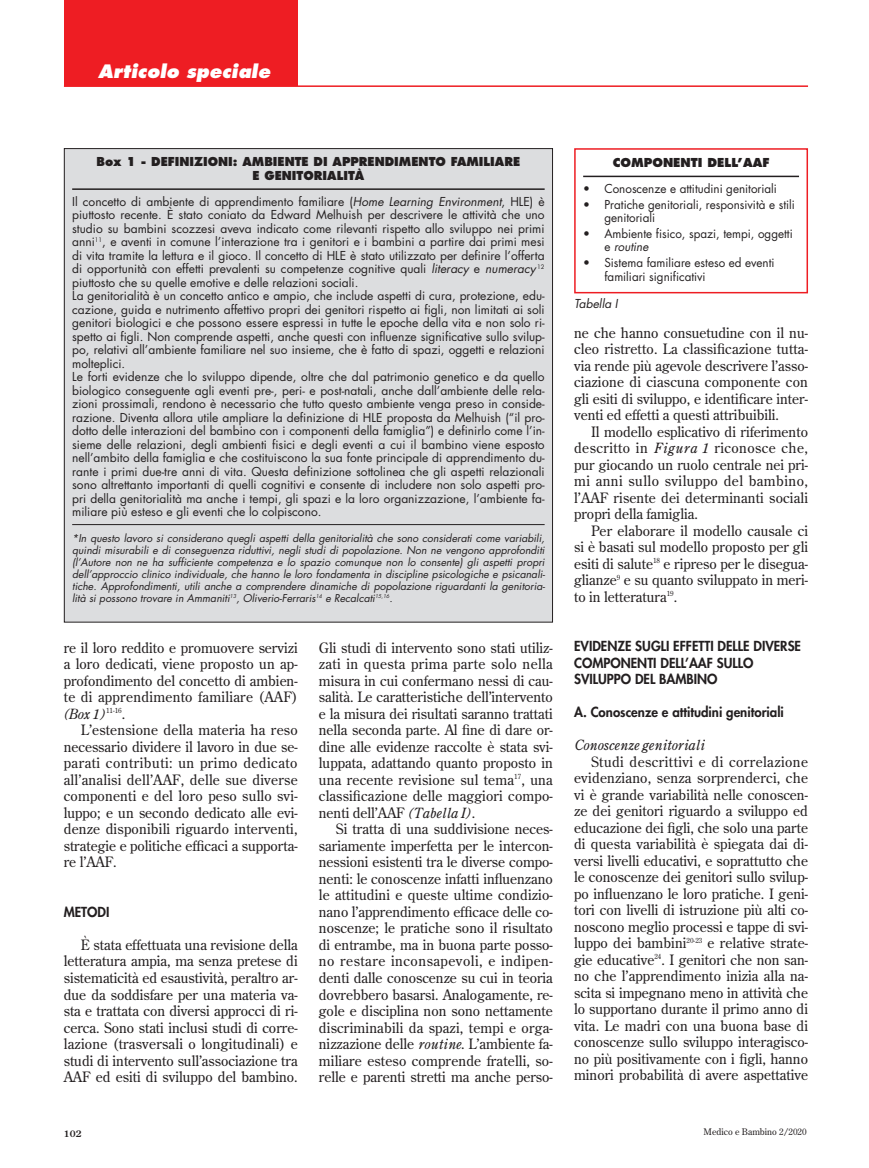
<style>
.page{position:relative;width:869px;height:1168px;background:#fff}
.page>*{position:absolute;margin:0;border:0;box-sizing:border-box;transform-origin:0 0}
.t1{font:italic 800 18px "Futura";color:#fff}
.t2{font:14.25px/16.5px "Century Old Style Std";color:#231f20;text-align:justify}
.t3{font:14.25px "Century Oldstyle ICG Italic";color:#231f20}
.t4{font:800 13.5px/16.5px "Futura";color:#231f20}
.t5{font:12px/13.5px "Futura";color:#231f20}
.t6{font:800 12px/13.5px "Futura";color:#231f20;text-align:center;scale:.96 1}
.t7{font:800 12px "Futura";color:#231f20}
.t8{font:italic 12px "Futura";color:#231f20}
.t9{font:italic 10.5px/12px "Futura";color:#231f20;text-align:justify}
.t10{font:9px "Century Old Style Std";color:#231f20}
.t11{font:700 9px "Century Old Style Std";color:#231f20}
.s1{font-style:italic}
.s2{font-family:"Century Old Style Std"}
.s3{font-family:"Century Oldstyle ICG Italic"}
</style>
<div class="page">
<div style="left:64px;top:0;width:234px;height:86px;background:#ee1d23"></div>
<hr style="left:64px;top:85px;width:744px;height:2px;background:#ee1d23">
<div style="left:65px;top:149px;width:487px;height:473px;background:#dcdddf"></div>
<hr style="left:72px;top:188px;width:473px;height:2px;background:#231f20">
<hr style="left:72px;top:524px;width:473px;height:1px;background:#231f20">
<div style="left:574px;top:148px;width:234px;height:145px;border:2px solid #ee1d23"></div>
<hr style="left:583px;top:176px;width:216px;height:1px;background:#231f20">
<p class="t1" style="left:98px;top:60px;width:177px">Articolo speciale</p>
<p class="t6" style="left:97px;top:155px;width:443px">Box 1 - DEFINIZIONI: AMBIENTE DI APPRENDIMENTO FAMILIARE<br>E GENITORIALITÀ</p>
<p class="t5" style="left:72px;top:195px;width:474px">Il concetto di ambiente di apprendimento familiare (<span class="s1">Home Learning Environment</span>, HLE) è piuttosto recente. È stato coniato da Edward Melhuish per descrivere le attività che uno studio su bambini scozzesi aveva indicato come rilevanti rispetto allo sviluppo nei primi anni<sup>11</sup>, e aventi in comune l’interazione tra i genitori e i bambini a partire dai primi mesi di vita tramite la lettura e il gioco. Il concetto di HLE è stato utilizzato per definire l’offerta di opportunità con effetti prevalenti su competenze cognitive quali <span class="s1">literacy</span> e <span class="s1">numeracy</span> <sup>12 </sup>piuttosto che su quelle emotive e delle relazioni sociali.<br>La genitorialità è un concetto antico e ampio, che include aspetti di cura, protezione, edu&shy;cazione, guida e nutrimento affettivo propri dei genitori rispetto ai figli, non limitati ai soli genitori biologici e che possono essere espressi in tutte le epoche della vita e non solo ri&shy;spetto ai figli. Non comprende aspetti, anche questi con influenze significative sullo svilup&shy;po, relativi all’ambiente familiare nel suo insieme, che è fatto di spazi, oggetti e relazioni molteplici.<br>Le forti evidenze che lo sviluppo dipende, oltre che dal patrimonio genetico e da quello biologico conseguente agli eventi pre-, peri- e post-natali, anche dall’ambiente delle rela&shy;zioni prossimali, rendono è necessario che tutto questo ambiente venga preso in conside&shy;razione. Diventa allora utile ampliare la definizione di HLE proposta da Melhuish (“il pro&shy;dotto delle interazioni del bambino con i componenti della famiglia”) e definirlo come l’in&shy;sieme delle relazioni, degli ambienti fisici e degli eventi a cui il bambino viene esposto nell’ambito della famiglia e che costituiscono la sua fonte principale di apprendimento du&shy;rante i primi due-tre anni di vita. Questa definizione sottolinea che gli aspetti relazionali sono altrettanto importanti di quelli cognitivi e consente di includere non solo aspetti pro&shy;pri della genitorialità ma anche i tempi, gli spazi e la loro organizzazione, l’ambiente fa&shy;miliare più esteso e gli eventi che lo colpiscono.</p>
<p class="t9" style="left:72px;top:532px;width:476px">*In questo lavoro si considerano quegli aspetti della genitorialità che sono considerati come variabili, quindi misurabili e di conseguenza riduttivi, negli studi di popolazione. Non ne vengono approfonditi (l’Autore non ne ha sufficiente competenza e lo spazio comunque non lo consente) gli aspetti propri dell’approccio clinico individuale, che hanno le loro fondamenta in discipline psicologiche e psicanali&shy;tiche. Approfondimenti, utili anche a comprendere dinamiche di popolazione riguardanti la genitoria&shy;lità si possono trovare in Ammaniti<sup>13</sup>, Oliverio-Ferraris<sup>14</sup> e Recalcati<sup>15,16</sup>.</p>
<p class="t2" style="left:64px;top:639px;width:235px">re il loro reddito e promuovere servizi a loro dedicati, viene proposto un ap&shy;profondimento del concetto di ambien&shy;te di apprendimento familiare (AAF)</p>
<p class="t3" style="left:64px;top:705px;width:63px">(Box 1) <sup>11-16</sup><span class="s2">.</span></p>
<p class="t2" style="left:64px;top:722px;width:235px;text-indent:17px">L’estensione della materia ha reso necessario dividere il lavoro in due se&shy;parati contributi: un primo dedicato all’analisi dell’AAF, delle sue diverse componenti e del loro peso sullo svi&shy;luppo; e un secondo dedicato alle evi&shy;denze disponibili riguardo interventi, strategie e politiche efficaci a supporta&shy;re l’AAF.</p>
<p class="t4" style="left:64px;top:903px;width:47px">METODI</p>
<p class="t2" style="left:64px;top:936px;width:235px;text-indent:17px">È stata effettuata una revisione della letteratura ampia, ma senza pretese di sistematicità ed esaustività, peraltro ar&shy;due da soddisfare per una materia va&shy;sta e trattata con diversi approcci di ri&shy;cerca. Sono stati inclusi studi di corre&shy;lazione (trasversali o longitudinali) e studi di intervento sull’associazione tra AAF ed esiti di sviluppo del bambino.</p>
<p class="t2" style="left:319px;top:639px;width:235px">Gli studi di intervento sono stati utiliz&shy;zati in questa prima parte solo nella misura in cui confermano nessi di cau&shy;salità. Le caratteristiche dell’intervento e la misura dei risultati saranno trattati nella seconda parte. Al fine di dare or&shy;dine alle evidenze raccolte è stata svi&shy;luppata, adattando quanto proposto in una recente revisione sul tema<sup>17</sup>, una classificazione delle maggiori compo&shy;nenti dell’AAF <span class="s3">(Tabella I)</span> .</p>
<p class="t2" style="left:319px;top:821px;width:235px;text-indent:17px">Si tratta di una suddivisione neces&shy;sariamente imperfetta per le intercon&shy;nessioni esistenti tra le diverse compo&shy;nenti: le conoscenze infatti influenzano le attitudini e queste ultime condizio&shy;nano l’apprendimento efficace delle co&shy;noscenze; le pratiche sono il risultato di entrambe, ma in buona parte posso&shy;no restare inconsapevoli, e indipen&shy;denti dalle conoscenze su cui in teoria dovrebbero basarsi. Analogamente, re&shy;gole e disciplina non sono nettamente discriminabili da spazi, tempi e orga&shy;nizzazione delle <span class="s3">routine</span>. L’ambiente fa&shy;miliare esteso comprende fratelli, so&shy;relle e parenti stretti ma anche perso-</p>
<p class="t7" style="left:613px;top:155px;width:158px">COMPONENTI DELL’AAF</p>
<p class="t5" style="left:583px;top:182px;width:195px">• Conoscenze e attitudini genitoriali</p>
<p class="t5" style="left:604px;top:197px;width:192px;text-indent:-21px">• Pratiche genitoriali, responsività e stili genitoriali</p>
<p class="t5" style="left:604px;top:227px;width:190px;text-indent:-21px">• Ambiente fisico, spazi, tempi, oggetti e <span class="s1">routine</span></p>
<p class="t5" style="left:604px;top:256px;width:172px;text-indent:-21px">• Sistema familiare esteso ed eventi familiari significativi</p>
<p class="t8" style="left:574px;top:295px;width:48px">Tabella I</p>
<p class="t2" style="left:574px;top:324px;width:235px">ne che hanno consuetudine con il nu&shy;cleo ristretto. La classificazione tutta&shy;via rende più agevole descrivere l’asso&shy;ciazione di ciascuna componente con gli esiti di sviluppo, e identificare inter&shy;venti ed effetti a questi attribuibili.</p>
<p class="t2" style="left:574px;top:423px;width:235px;text-indent:17px">Il modello esplicativo di riferimento descritto in <span class="s3">Figura 1</span> riconosce che, pur giocando un ruolo centrale nei pri&shy;mi anni sullo sviluppo del bambino, l’AAF risente dei determinanti sociali propri della famiglia.</p>
<p class="t2" style="left:574px;top:522px;width:235px;text-indent:17px">Per elaborare il modello causale ci si è basati sul modello proposto per gli esiti di salute<sup>18</sup> e ripreso per le disegua&shy;glianze<sup>9</sup> e su quanto sviluppato in meri&shy;to in letteratura<sup>19</sup>.</p>
<p class="t4" style="left:574px;top:638px;width:228px">EVIDENZE SUGLI EFFETTI DELLE DIVERSE<br>COMPONENTI DELL’AAF SULLO<br>SVILUPPO DEL BAMBINO</p>
<p class="t4" style="left:574px;top:704px;width:211px">A. Conoscenze e attitudini genitoriali</p>
<p class="t3" style="left:574px;top:736px;width:132px">Conoscenze genitoriali</p>
<p class="t2" style="left:574px;top:753px;width:235px;text-indent:17px">Studi descrittivi e di correlazione evidenziano, senza sorprenderci, che vi è grande variabilità nelle conoscen&shy;ze dei genitori riguardo a sviluppo ed educazione dei figli, che solo una parte di questa variabilità è spiegata dai di&shy;versi livelli educativi, e soprattutto che le conoscenze dei genitori sullo svilup&shy;po influenzano le loro pratiche. I geni&shy;tori con livelli di istruzione più alti co&shy;noscono meglio processi e tappe di svi&shy;luppo dei bambini<sup>20-23</sup> e relative strate&shy;gie educative<sup>24</sup>. I genitori che non san&shy;no che l’apprendimento inizia alla na&shy;scita si impegnano meno in attività che lo supportano durante il primo anno di vita. Le madri con una buona base di conoscenze sullo sviluppo interagisco&shy;no più positivamente con i figli, hanno minori probabilità di avere aspettative</p>
<p class="t11" style="left:64px;top:1128px;width:19px">102</p>
<p class="t10" style="left:704px;top:1126px;width:104px">Medico e Bambino 2/2020</p>
</div>
